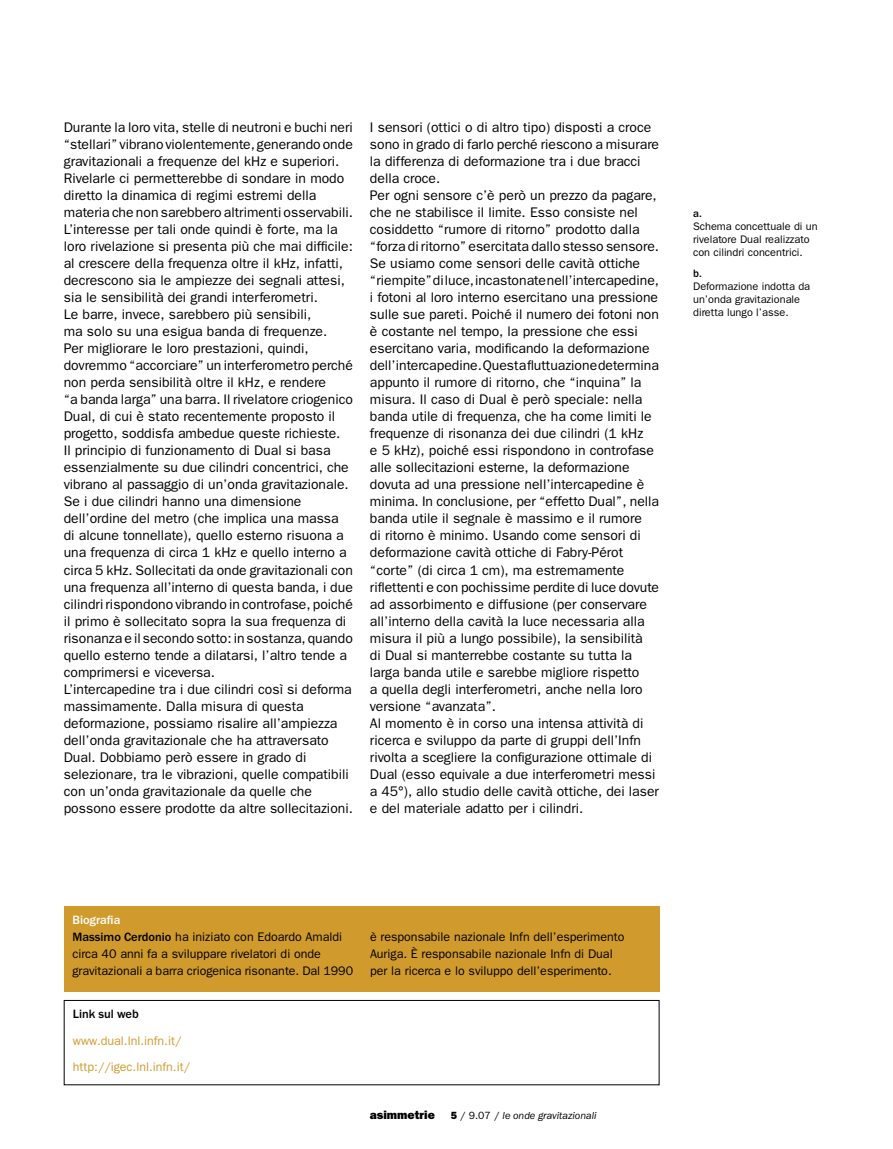
<style>
.page{position:relative;width:893px;height:1149px;background:#fff}
.page>*{position:absolute;margin:0;border:0;box-sizing:border-box;transform-origin:0 0}
.t1{font:13.95px/17px "Franklin Gothic";color:#000}
.t2{font:12.45px/17px "Franklin Gothic";color:#000}
.t3{font:12.45px/26px "Franklin Gothic";color:#d09b2c}
.t4{font:500 12.45px "Franklin Gothic";color:#000}
.t5{font:800 12px "Franklin Gothic";color:#000}
.t6{font:10.95px/13.2px "Franklin Gothic";color:#000}
.t7{font:500 10.95px "Franklin Gothic";color:#000}
.t8{font:italic 10.5px "Franklin Gothic";color:#000}
.s1{font-weight:500;color:#fff}
.s2{font-weight:500}
.s3{font-weight:800;font-style:normal}
.s4{font-style:normal}
</style>
<div class="page">
<div style="left:64px;top:906px;width:595px;height:85px;background:#d09b2c"></div>
<div style="left:64px;top:999px;width:595px;height:85px;border:1px solid #000"></div>
<p class="t1" style="left:64px;top:118px;width:291px">Durante la loro vita, stelle di neutroni e buchi neri “stellari” vibrano violentemente, generando onde gravitazionali a frequenze del kHz e superiori.<br>Rivelarle ci permetterebbe di sondare in modo diretto la dinamica di regimi estremi della materia che non sarebbero altrimenti osservabili.<br>L’interesse per tali onde quindi è forte, ma la loro rivelazione si presenta più che mai difficile: al crescere della frequenza oltre il kHz, infatti, decrescono sia le ampiezze dei segnali attesi, sia le sensibilità dei grandi interferometri.<br>Le barre, invece, sarebbero più sensibili,<br>ma solo su una esigua banda di frequenze.<br>Per migliorare le loro prestazioni, quindi, dovremmo “accorciare” un interferometro perché non perda sensibilità oltre il kHz, e rendere<br>“a banda larga” una barra. Il rivelatore criogenico Dual, di cui è stato recentemente proposto il progetto, soddisfa ambedue queste richieste.<br>Il principio di funzionamento di Dual si basa essenzialmente su due cilindri concentrici, che vibrano al passaggio di un’onda gravitazionale.<br>Se i due cilindri hanno una dimensione dell’ordine del metro (che implica una massa di alcune tonnellate), quello esterno risuona a una frequenza di circa 1 kHz e quello interno a circa 5 kHz. Sollecitati da onde gravitazionali con una frequenza all’interno di questa banda, i due cilindri rispondono vibrando in controfase, poiché il primo è sollecitato sopra la sua frequenza di risonanza e il secondo sotto: in sostanza, quando quello esterno tende a dilatarsi, l’altro tende a comprimersi e viceversa.<br>L’intercapedine tra i due cilindri così si deforma massimamente. Dalla misura di questa deformazione, possiamo risalire all’ampiezza dell’onda gravitazionale che ha attraversato Dual. Dobbiamo però essere in grado di selezionare, tra le vibrazioni, quelle compatibili con un’onda gravitazionale da quelle che possono essere prodotte da altre sollecitazioni.</p>
<p class="t1" style="left:370px;top:118px;width:291px">I sensori (ottici o di altro tipo) disposti a croce sono in grado di farlo perché riescono a misurare la differenza di deformazione tra i due bracci della croce.<br>Per ogni sensore c’è però un prezzo da pagare, che ne stabilisce il limite. Esso consiste nel cosiddetto “rumore di ritorno” prodotto dalla “forza di ritorno” esercitata dallo stesso sensore.<br>Se usiamo come sensori delle cavità ottiche “riempite” di luce, incastonate nell’intercapedine, i fotoni al loro interno esercitano una pressione sulle sue pareti. Poiché il numero dei fotoni non è costante nel tempo, la pressione che essi esercitano varia, modificando la deformazione dell’intercapedine. Questa fluttuazione determina appunto il rumore di ritorno, che “inquina” la misura. Il caso di Dual è però speciale: nella banda utile di frequenza, che ha come limiti le frequenze di risonanza dei due cilindri (1 kHz<br>e 5 kHz), poiché essi rispondono in controfase alle sollecitazioni esterne, la deformazione dovuta ad una pressione nell’intercapedine è minima. In conclusione, per “effetto Dual”, nella banda utile il segnale è massimo e il rumore<br>di ritorno è minimo. Usando come sensori di deformazione cavità ottiche di Fabry-Pérot “corte” (di circa 1 cm), ma estremamente riflettenti e con pochissime perdite di luce dovute ad assorbimento e diffusione (per conservare all’interno della cavità la luce necessaria alla misura il più a lungo possibile), la sensibilità<br>di Dual si manterrebbe costante su tutta la larga banda utile e sarebbe migliore rispetto<br>a quella degli interferometri, anche nella loro versione “avanzata”.<br>Al momento è in corso una intensa attività di ricerca e sviluppo da parte di gruppi dell’Infn rivolta a scegliere la configurazione ottimale di Dual (esso equivale a due interferometri messi a 45°), allo studio delle cavità ottiche, dei laser e del materiale adatto per i cilindri.</p>
<p class="t7" style="left:693px;top:207px;width:10px">a.</p>
<p class="t6" style="left:693px;top:219px;width:126px">Schema concettuale di un rivelatore Dual realizzato con cilindri concentrici.</p>
<p class="t7" style="left:693px;top:267px;width:10px">b.</p>
<p class="t6" style="left:693px;top:279px;width:119px">Deformazione indotta da un’onda gravitazionale diretta lungo l’asse.</p>
<p class="t2" style="left:72px;top:911px;width:282px"><span class="s1">Biografia<br></span><span class="s2">Massimo Cerdonio</span> ha iniziato con Edoardo Amaldi circa 40 anni fa a sviluppare rivelatori di onde gravitazionali a barra criogenica risonante. Dal 1990</p>
<p class="t4" style="left:73px;top:1007px;width:68px">Link sul web</p>
<p class="t3" style="left:73px;top:1026px;width:119px">www.dual.lnl.infn.it/ http://igec.lnl.infn.it/</p>
<p class="t2" style="left:370px;top:928px;width:256px">è responsabile nazionale Infn dell’esperimento<br>Auriga. È responsabile nazionale Infn di Dual per la ricerca e lo sviluppo dell’esperimento.</p>
<p class="t5" style="left:370px;top:1107px;width:67px">asimmetrie</p>
<p class="t8" style="left:451px;top:1109px;width:147px"><span class="s3">5</span> <span class="s4">/ 9.07 /</span> le onde gravitazionali</p>
</div>
